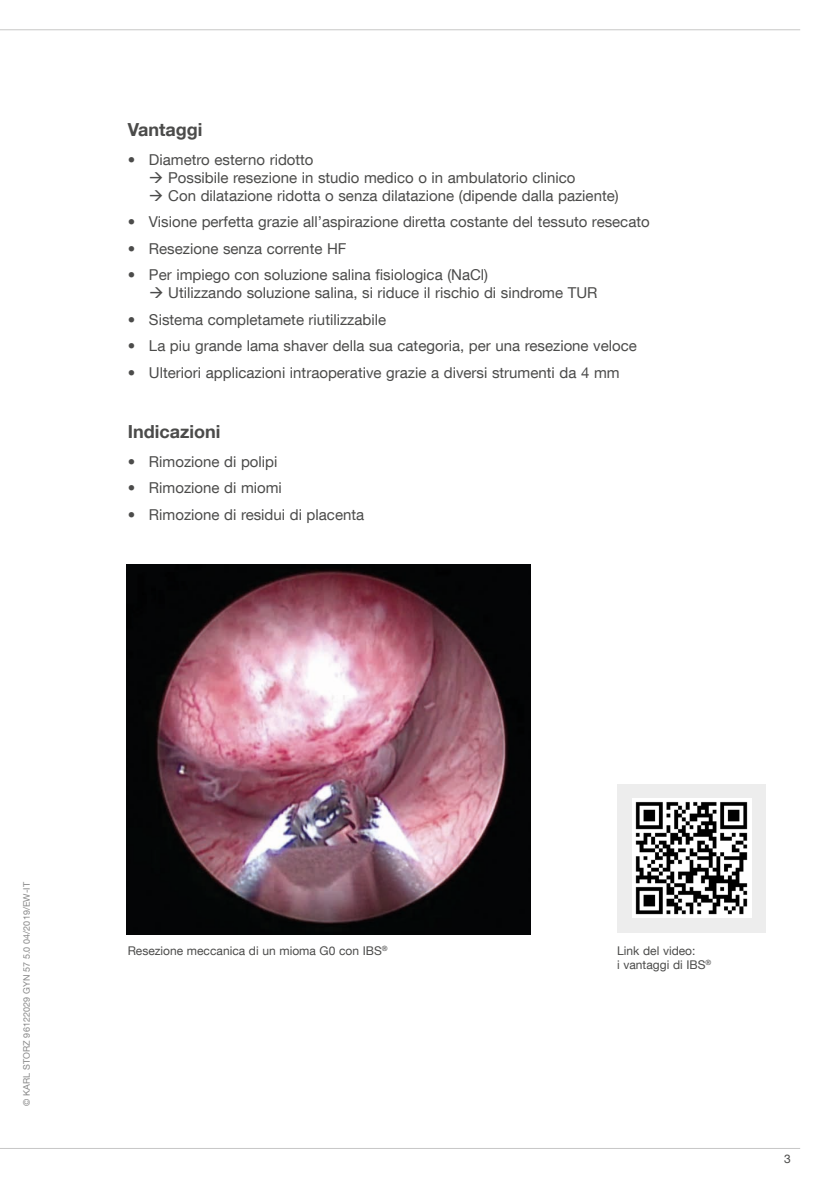
<style>
.page{position:relative;width:830px;height:1191px;background:#fff}
.page>*{position:absolute;margin:0;border:0;box-sizing:border-box;transform-origin:0 0}
.t1{font:700 18px "KS Helvetica Neue";color:#4b4b4a}
.t2{font:15px "KS Helvetica Neue";color:#4b4b4a}
.t3{font:12px/14.4px "KS Helvetica Neue";color:#4b4b4a}
.t4{font:9px "KS Helvetica Neue";letter-spacing:.01em;color:#878787}
</style>
<div class="page">
<hr style="left:0;top:29px;width:799px;height:1px;background:#c7c7c6">
<hr style="left:0;top:1148px;width:799px;height:1px;background:#c7c7c6">
<img style="left:126px;top:564px;width:404px;height:370px">
<div style="left:617px;top:783px;width:148px;height:149px;background:#ededed"></div>
<img style="left:632px;top:798px;width:119px;height:119px">
<p class="t1" style="left:128px;top:118px;width:76px">Vantaggi</p>
<p class="t2" style="left:128px;top:150px;width:187px">• Diametro esterno ridotto</p>
<p class="t2" style="left:149px;top:168px;width:428px">→ Possibile resezione in studio medico o in ambulatorio clinico</p>
<p class="t2" style="left:149px;top:186px;width:471px">→ Con dilatazione ridotta o senza dilatazione (dipende dalla paziente)</p>
<p class="t2" style="left:128px;top:213px;width:523px">• Visione perfetta grazie all’aspirazione diretta costante del tessuto resecato</p>
<p class="t2" style="left:128px;top:239px;width:220px">• Resezione senza corrente HF</p>
<p class="t2" style="left:128px;top:266px;width:362px">• Per impiego con soluzione salina fisiologica (NaCl)</p>
<p class="t2" style="left:149px;top:284px;width:450px">→ Utilizzando soluzione salina, si riduce il rischio di sindrome TUR</p>
<p class="t2" style="left:128px;top:310px;width:260px">• Sistema completamete riutilizzabile</p>
<p class="t2" style="left:128px;top:337px;width:510px">• La piu grande lama shaver della sua categoria, per una resezione veloce</p>
<p class="t2" style="left:128px;top:363px;width:493px">• Ulteriori applicazioni intraoperative grazie a diversi strumenti da 4 mm</p>
<p class="t1" style="left:128px;top:420px;width:94px">Indicazioni</p>
<p class="t2" style="left:128px;top:452px;width:151px">• Rimozione di polipi</p>
<p class="t2" style="left:128px;top:479px;width:156px">• Rimozione di miomi</p>
<p class="t2" style="left:128px;top:505px;width:238px">• Rimozione di residui di placenta</p>
<p class="t4" style="left:21px;top:1106px;width:225px;rotate:-90deg">© KARL STORZ 96122029 GYN 57 5.0 04/2019/EW-IT</p>
<p class="t3" style="left:128px;top:943px;width:261px">Resezione meccanica di un mioma G0 con IBS<sup>®</sup></p>
<p class="t3" style="left:617px;top:943px;width:96px">Link del video:<br>i vantaggi di IBS<sup>®</sup></p>
<p class="t3" style="left:783px;top:1151px;width:8px">3</p>
</div>
